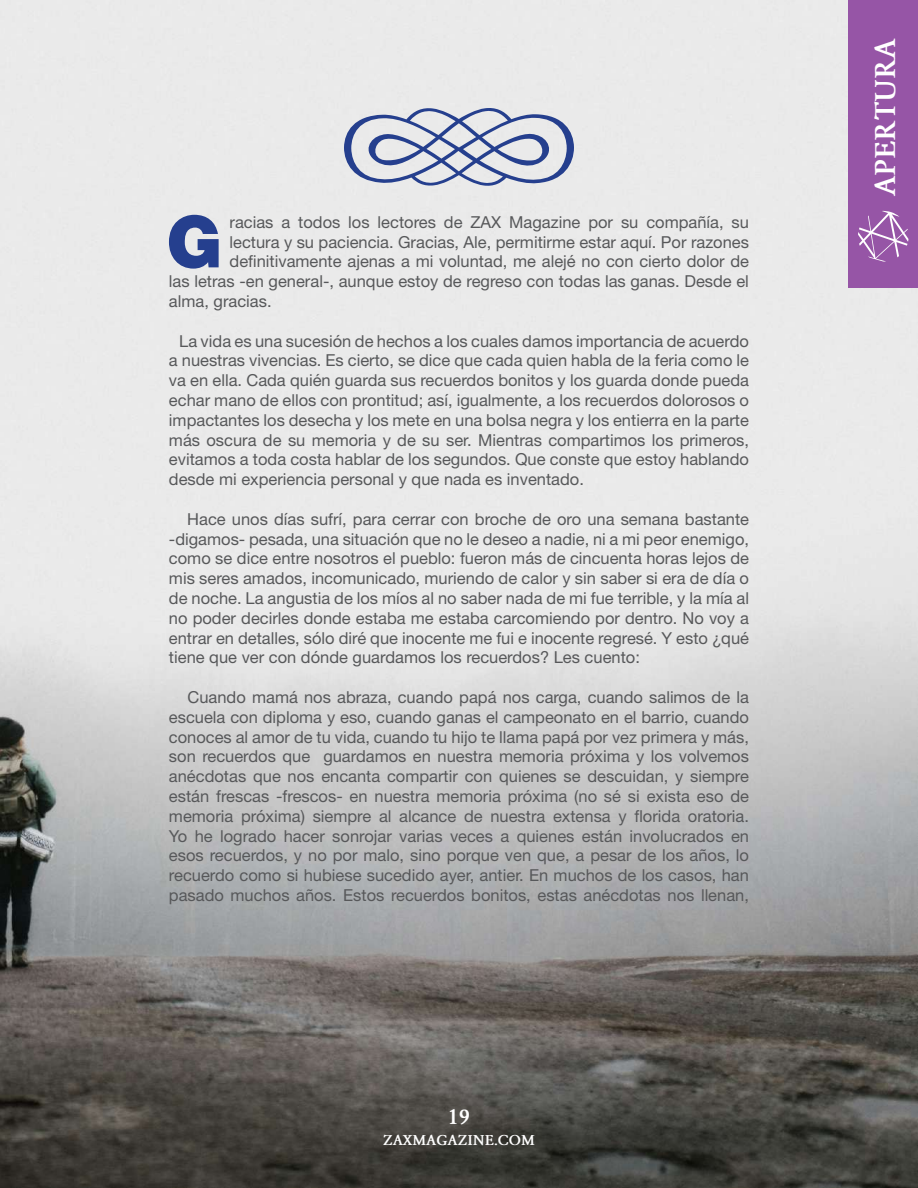
<style>
.page{position:relative;width:918px;height:1188px;background:#fff}
.page>*{position:absolute;margin:0;border:0;box-sizing:border-box;transform-origin:0 0}
.t1{font:900 72px "Helvetica Neue LT Std";color:#253f8e}
.t2{font:700 30px "Garamond";color:#fff}
.t3{font:700 22.5px "Garamond";color:#fff}
.t4{font:16.5px/19.8px "Helvetica Neue LT Std";color:#57585a;text-align:justify}
.t5{font:700 15px "Garamond";color:#fff}
</style>
<div class="page">
<img style="left:0;top:0;width:918px;height:1188px">
<div style="left:849px;top:0;width:69px;height:288px;background:#9655a6"></div>
<svg style="left:858px;top:211px;width:50px;height:51px"></svg>
<svg style="left:344px;top:108px;width:230px;height:78px;background:#b7bed2"></svg>
<h1 class="t1" style="left:166px;top:199px;width:57px">G</h1>
<p class="t4" style="left:230px;top:212px;width:521px">racias a todos los lectores de ZAX Magazine por su compañía, su</p>
<p class="t4" style="left:230px;top:232px;width:521px">lectura y su paciencia. Gracias, Ale, permitirme estar aquí. Por razones</p>
<p class="t4" style="left:230px;top:251px;width:521px">definitivamente ajenas a mi voluntad, me alejé no con cierto dolor de</p>
<p class="t4" style="left:169px;top:271px;width:582px">las letras -en general-, aunque estoy de regreso con todas las ganas. Desde el</p>
<p class="t4" style="left:169px;top:291px;width:104px">alma, gracias.</p>
<p class="t4" style="left:169px;top:331px;width:582px;text-indent:10px">La vida es una sucesión de hechos a los cuales damos importancia de acuerdo a nuestras vivencias. Es cierto, se dice que cada quien habla de la feria como le va en ella. Cada quién guarda sus recuerdos bonitos y los guarda donde pueda echar mano de ellos con prontitud; así, igualmente, a los recuerdos dolorosos o impactantes los desecha y los mete en una bolsa negra y los entierra en la parte más oscura de su memoria y de su ser. Mientras compartimos los primeros, evitamos a toda costa hablar de los segundos. Que conste que estoy hablando desde mi experiencia personal y que nada es inventado.</p>
<p class="t4" style="left:169px;top:509px;width:582px;text-indent:18px">Hace unos días sufrí, para cerrar con broche de oro una semana bastante -digamos- pesada, una situación que no le deseo a nadie, ni a mi peor enemigo, como se dice entre nosotros el pueblo: fueron más de cincuenta horas lejos de mis seres amados, incomunicado, muriendo de calor y sin saber si era de día o de noche. La angustia de los míos al no saber nada de mi fue terrible, y la mía al no poder decirles donde estaba me estaba carcomiendo por dentro. No voy a entrar en detalles, sólo diré que inocente me fui e inocente regresé. Y esto ¿qué tiene que ver con dónde guardamos los recuerdos? Les cuento:</p>
<p class="t4" style="left:169px;top:687px;width:582px;text-indent:19px">Cuando mamá nos abraza, cuando papá nos carga, cuando salimos de la escuela con diploma y eso, cuando ganas el campeonato en el barrio, cuando conoces al amor de tu vida, cuando tu hijo te llama papá por vez primera y más, son recuerdos que guardamos en nuestra memoria próxima y los volvemos anécdotas que nos encanta compartir con quienes se descuidan, y siempre están frescas -frescos- en nuestra memoria próxima (no sé si exista eso de memoria próxima) siempre al alcance de nuestra extensa y florida oratoria.<br>Yo he logrado hacer sonrojar varias veces a quienes están involucrados en esos recuerdos, y no por malo, sino porque ven que, a pesar de los años, lo recuerdo como si hubiese sucedido ayer, antier. En muchos de los casos, han pasado muchos años. Estos recuerdos bonitos, estas anécdotas nos llenan,</p>
<h3 class="t3" style="left:448px;top:1107px;width:24px">19</h3>
<p class="t5" style="left:383px;top:1134px;width:153px">ZAXMAGAZINE.COM</p>
<h2 class="t2" style="left:873px;top:196px;width:159px;rotate:-90deg">APERTURA</h2>
</div>
